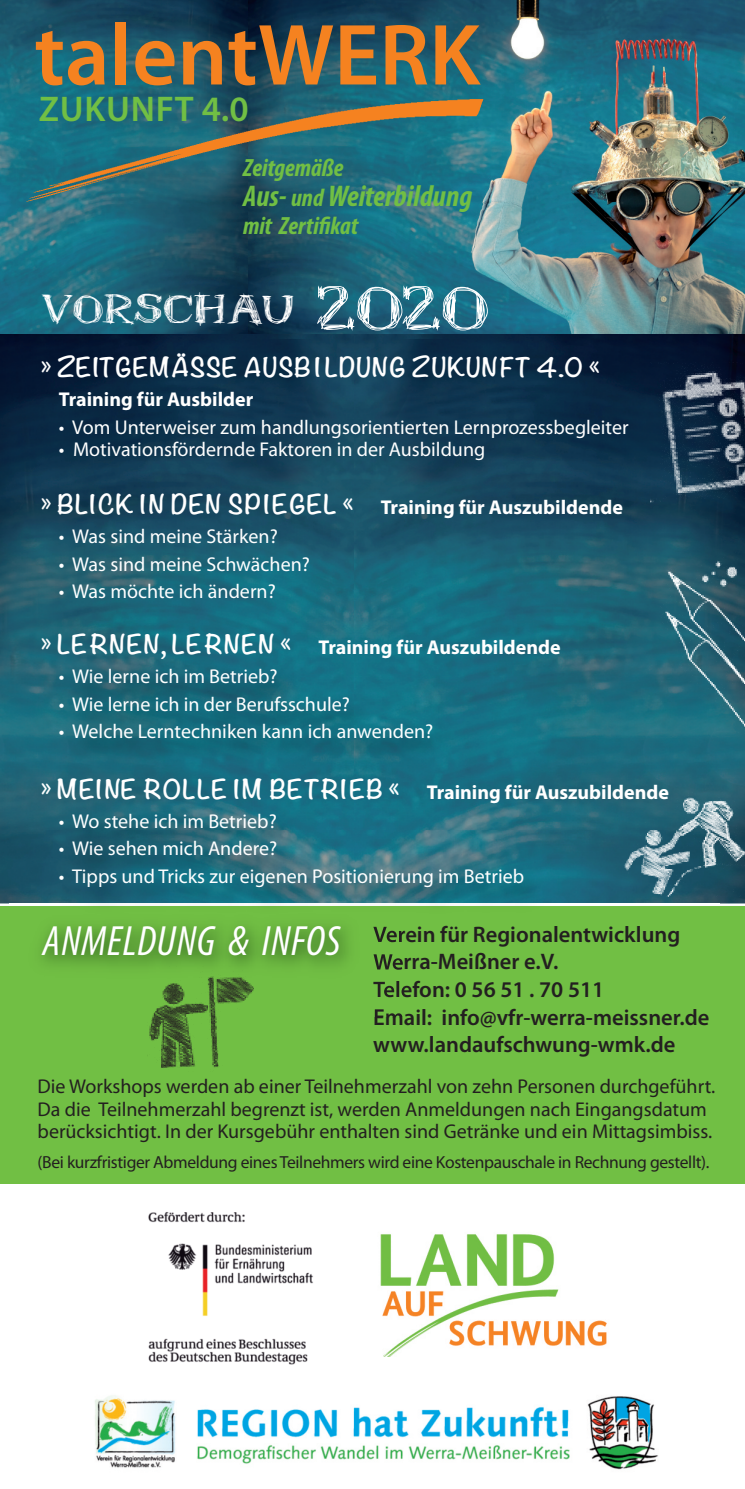
<style>
.page{position:relative;width:745px;height:1489px;background:#fff}
.page>*{position:absolute;margin:0;border:0;box-sizing:border-box;transform-origin:0 0}
.t1{font:600 87.5px "Myriad Pro";color:#f58220}
.t2{font:72px "Mr B";color:#fff}
.t3{font:46.25px "Mr B";color:#fff}
.t4{font:italic condensed 42.5px "Myriad Pro";letter-spacing:.02em;color:#fff}
.t5{font:600 35.75px "Myriad Pro";letter-spacing:.02em;color:#71bf44}
.t6{font:italic 700 condensed 30px "Myriad Pro";color:#71bf44}
.t7{font:700 25px "Noteworthy";letter-spacing:.025em;color:#fff}
.t8{font:italic 700 condensed 25px "Myriad Pro";color:#71bf44}
.t9{font:600 22.5px/27.5px "Myriad Pro";color:#231f20}
.t10{font:20px "Myriad Pro";color:#fff}
.t11{font:20px/22.5px "Myriad Pro";color:#231f20}
.t12{font:700 20px "Myriad Pro";color:#fff}
.t13{font:17.5px "Myriad Pro";letter-spacing:-.02em;color:#231f20}
.s1{font-size:25px}
.s2{font-family:"Noteworthy";font-size:25px}
</style>
<div class="page">
<div style="left:0;top:0;width:744px;height:1488px;background:#71bf44"></div>
<div style="left:0;top:1183px;width:744px;height:305px;background:#fff"></div>
<img style="left:148px;top:1212px;width:165px;height:153px">
<img style="left:380px;top:1234px;width:227px;height:121px">
<img style="left:95px;top:1395px;width:563px;height:75px">
<img style="left:0;top:333px;width:354px;height:570px">
<img style="left:354px;top:333px;width:390px;height:570px">
<hr style="left:0;top:903px;width:744px;height:2px;background:#fff">
<img style="left:46px;top:654px;width:660px;height:145px">
<img style="left:402px;top:903px;width:316px;height:32px">
<img style="left:46px;top:799px;width:672px;height:104px">
<img style="left:623px;top:792px;width:121px;height:104px">
<img style="left:650px;top:362px;width:94px;height:140px">
<img style="left:659px;top:557px;width:85px;height:178px">
<img style="left:248px;top:0;width:496px;height:333px">
<img style="left:0;top:0;width:248px;height:333px">
<img style="left:14px;top:94px;width:477px;height:116px">
<img style="left:9px;top:901px;width:37px;height:61px">
<img style="left:46px;top:903px;width:356px;height:95px">
<img style="left:354px;top:901px;width:48px;height:2px">
<img style="left:373px;top:925px;width:29px;height:19px">
<img style="left:373px;top:953px;width:29px;height:16px">
<img style="left:373px;top:980px;width:29px;height:17px">
<img style="left:374px;top:1009px;width:28px;height:7px">
<img style="left:147px;top:966px;width:106px;height:102px">
<h1 class="t1" style="left:34px;top:22px;width:447px">talentWERK</h1>
<h3 class="t5" style="left:39px;top:96px;width:211px">ZUKUNFT 4.0</h3>
<p class="t8" style="left:243px;top:159px;width:102px">Zeitgemäße</p>
<h3 class="t6" style="left:243px;top:186px;width:230px">Aus- <span class="s1">und</span> Weiterbildung</h3>
<p class="t8" style="left:243px;top:217px;width:117px">mit Zertifikat</p>
<h3 class="t3" style="left:42px;top:283px;width:255px">VORSCHAU</h3>
<h2 class="t2" style="left:317px;top:267px;width:172px">2020</h2>
<p class="t7" style="left:41px;top:360px;width:560px">» ZEITGEMÄSSE AUSBI LDUNG ZUKUNFT 4.0 «</p>
<p class="t12" style="left:59px;top:392px;width:196px">Training für Ausbilder</p>
<p class="t10" style="left:59px;top:419px;width:571px">• Vom Unterweiser zum handlungsorientierten Lernprozessbegleiter</p>
<p class="t10" style="left:59px;top:442px;width:427px">• Motivationsfördernde Faktoren in der Ausbildung</p>
<p class="t12" style="left:41px;top:500px;width:583px"><span class="s2">» BLICK IN DEN SPIEGEL «</span> Training für Auszubildende</p>
<p class="t10" style="left:59px;top:529px;width:220px">• Was sind meine Stärken?</p>
<p class="t10" style="left:59px;top:556px;width:252px">• Was sind meine Schwächen?</p>
<p class="t10" style="left:59px;top:584px;width:218px">• Was möchte ich ändern?</p>
<p class="t12" style="left:41px;top:640px;width:521px"><span class="s2">» LERNEN, LERNEN «</span> Training für Auszubildende</p>
<p class="t10" style="left:59px;top:669px;width:220px">• Wie lerne ich im Betrieb?</p>
<p class="t10" style="left:59px;top:696px;width:292px">• Wie lerne ich in der Berufsschule?</p>
<p class="t10" style="left:59px;top:724px;width:376px">• Welche Lerntechniken kann ich anwenden?</p>
<p class="t12" style="left:41px;top:784px;width:629px"><span class="s2">» MEINE ROLLE IM BETRIEB «</span> Training für Auszubildende</p>
<p class="t10" style="left:59px;top:813px;width:219px">• Wo stehe ich im Betrieb?</p>
<p class="t10" style="left:59px;top:841px;width:220px">• Wie sehen mich Andere?</p>
<p class="t10" style="left:59px;top:868px;width:466px">• Tipps und Tricks zur eigenen Positionierung im Betrieb</p>
<h3 class="t4" style="left:42px;top:925px;width:299px">ANMELDUNG &amp; INFOS</h3>
<p class="t9" style="left:373px;top:922px;width:337px">Verein für Regionalentwicklung<br>Werra-Meißner e.V.<br>Telefon: 0 56 51 . 70 511<br>Email: info@vfr-werra-meissner.de www.landaufschwung-wmk.de</p>
<p class="t11" style="left:38px;top:1076px;width:678px">Die Workshops werden ab einer Teilnehmerzahl von zehn Personen durchgeführt.<br>Da die Teilnehmerzahl begrenzt ist, werden Anmeldungen nach Eingangsdatum berücksichtigt. In der Kursgebühr enthalten sind Getränke und ein Mittagsimbiss.</p>
<p class="t13" style="left:38px;top:1155px;width:673px">(Bei kurzfristiger Abmeldung eines Teilnehmers wird eine Kostenpauschale in Rechnung gestellt).</p>
</div>
